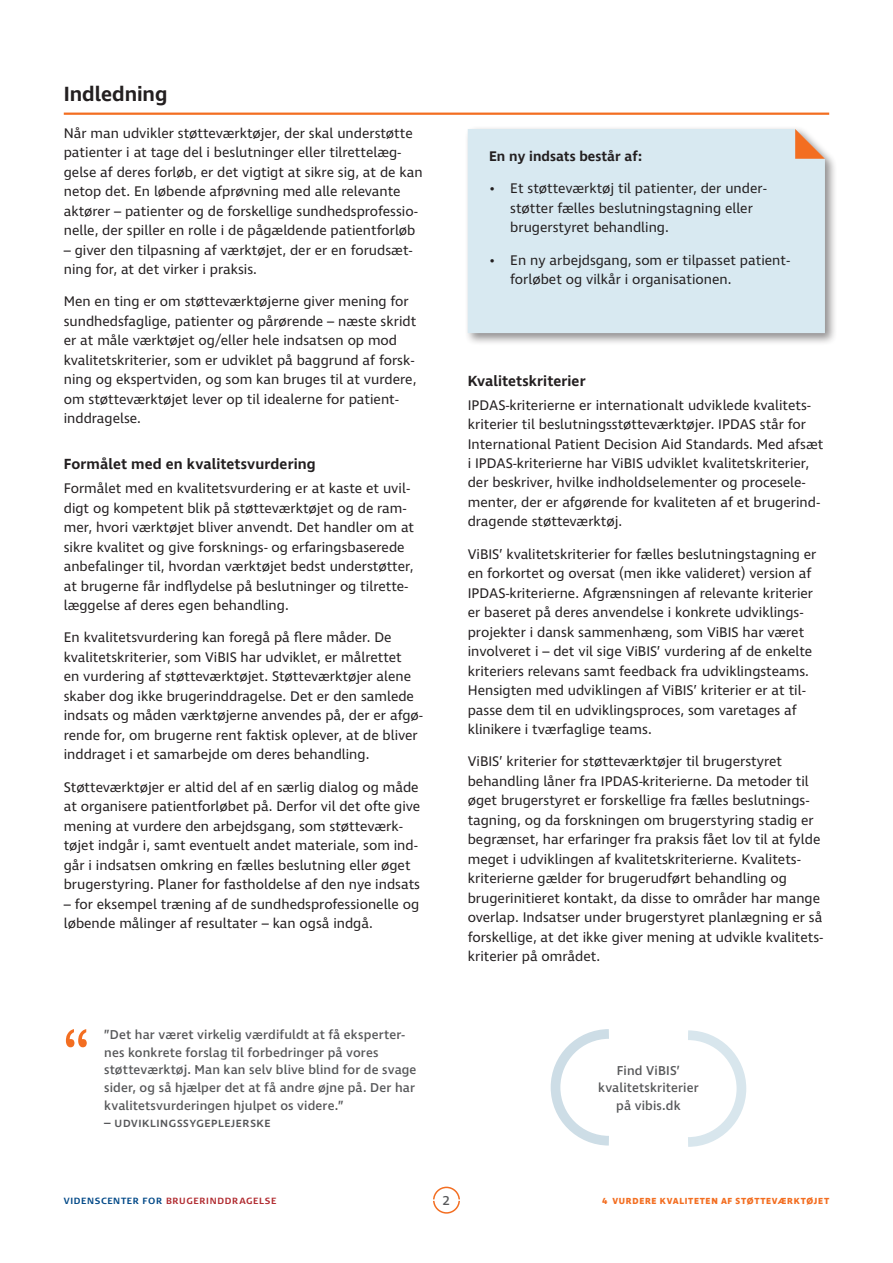
<style>
.page{position:relative;width:893px;height:1263px;background:#fff}
.page>*{position:absolute;margin:0;border:0;box-sizing:border-box;transform-origin:0 0}
.t1{font:600 21px "Ingra";letter-spacing:-.005em;color:#231f20}
.t2{font:600 15px "Ingra";letter-spacing:.005em;color:#231f20}
.t3{font:14.25px/19.5px "Ingra";color:#231f20}
.t4{font:600 14.25px "Ingra";color:#231f20}
.t5{font:500 13.2px/17.7px "Ingra";letter-spacing:.005em;color:#57585a}
.t6{font:700 9px "Ingra";letter-spacing:.075em;color:#f36e21}
.t7{font:700 9px "Signa Normal";letter-spacing:.07em;color:#b02a2f}
.s1{color:#014887}
</style>
<div class="page">
<div style="left:433px;top:1186px;width:27px;height:28px;border:2px solid #f36e21;border-radius:50%"></div>
<hr style="left:433px;top:1199px;width:27px;height:2px;background:#fff">
<svg style="left:66px;top:1029px;width:21px;height:18px"></svg>
<hr style="left:64px;top:113px;width:765px;height:2px;background:#f36e21">
<div style="left:464px;top:125px;width:373px;height:220px;background:#231f20;opacity:.5"></div>
<div style="left:468px;top:129px;width:357px;height:204px;background:#d8e9f1"></div>
<svg style="left:795px;top:129px;width:30px;height:30px"></svg>
<svg style="left:550px;top:1029px;width:59px;height:117px"></svg>
<svg style="left:688px;top:1030px;width:59px;height:117px"></svg>
<h1 class="t1" style="left:64px;top:81px;width:105px">Indledning</h1>
<p class="t3" style="left:64px;top:124px;width:360px">Når man udvikler støtteværktøjer, der skal understøtte patienter i at tage del i beslutninger eller tilrettelæg&shy;gelse af deres forløb, er det vigtigt at sikre sig, at de kan netop det. En løbende afprøvning med alle relevante aktører – patienter og de forskellige sundhedsprofessio&shy;nelle, der spiller en rolle i de pågældende patientforløb</p>
<p class="t3" style="left:64px;top:241px;width:350px">– giver den tilpasning af værktøjet, der er en forudsæt&shy;ning for, at det virker i praksis.</p>
<p class="t3" style="left:64px;top:292px;width:354px">Men en ting er om støtteværktøjerne giver mening for sundhedsfaglige, patienter og pårørende – næste skridt er at måle værktøjet og/eller hele indsatsen op mod kvalitetskriterier, som er udviklet på baggrund af forsk&shy;ning og ekspertviden, og som kan bruges til at vurdere, om støtteværktøjet lever op til idealerne for patient&shy;inddragelse.</p>
<p class="t2" style="left:64px;top:455px;width:253px">Formålet med en kvalitetsvurdering</p>
<p class="t3" style="left:64px;top:479px;width:352px">Formålet med en kvalitetsvurdering er at kaste et uvil&shy;digt og kompetent blik på støtteværktøjet og de ram&shy;mer, hvori værktøjet bliver anvendt. Det handler om at sikre kvalitet og give forsknings- og erfaringsbaserede anbefalinger til, hvordan værktøjet bedst understøtter, at brugerne får indflydelse på beslutninger og tilrette&shy;læggelse af deres egen behandling.</p>
<p class="t3" style="left:64px;top:629px;width:360px">En kvalitetsvurdering kan foregå på flere måder. De kvalitetskriterier, som ViBIS har udviklet, er målrettet<br>en vurdering af støtteværktøjet. Støtteværktøjer alene skaber dog ikke brugerinddragelse. Det er den samlede indsats og måden værktøjerne anvendes på, der er afgø&shy;rende for, om brugerne rent faktisk oplever, at de bliver inddraget i et samarbejde om deres behandling.</p>
<p class="t3" style="left:64px;top:778px;width:358px">Støtteværktøjer er altid del af en særlig dialog og måde at organisere patientforløbet på. Derfor vil det ofte give mening at vurdere den arbejdsgang, som støtteværk&shy;tøjet indgår i, samt eventuelt andet materiale, som ind&shy;går i indsatsen omkring en fælles beslutning eller øget brugerstyring. Planer for fastholdelse af den nye indsats</p>
<p class="t3" style="left:64px;top:895px;width:357px">– for eksempel træning af de sundhedsprofessionelle og løbende målinger af resultater – kan også indgå.</p>
<p class="t5" style="left:104px;top:1026px;width:314px">”Det har været virkelig værdifuldt at få eksperter&shy;nes konkrete forslag til forbedringer på vores støtteværktøj. Man kan selv blive blind for de svage sider, og så hjælper det at få andre øjne på. Der har kvalitetsvurderingen hjulpet os videre.”</p>
<p class="t5" style="left:104px;top:1114px;width:168px">– udviklingssygeplejerske</p>
<p class="t4" style="left:489px;top:147px;width:155px">En ny indsats består af:</p>
<p class="t3" style="left:510px;top:180px;width:258px;text-indent:-21px">• Et støtteværktøj til patienter, der under&shy;støtter fælles beslutningstagning eller brugerstyret behandling.</p>
<p class="t3" style="left:510px;top:251px;width:281px;text-indent:-21px">• En ny arbejdsgang, som er tilpasset patient&shy;forløbet og vilkår i organisationen.</p>
<p class="t2" style="left:468px;top:371px;width:119px">Kvalitetskriterier</p>
<p class="t3" style="left:468px;top:396px;width:357px">IPDAS-kriterierne er internationalt udviklede kvalitets&shy;kriterier til beslutningsstøtteværktøjer. IPDAS står for International Patient Decision Aid Standards. Med afsæt i IPDAS-kriterierne har ViBIS udviklet kvalitetskriterier, der beskriver, hvilke indholdselementer og procesele&shy;menter, der er afgørende for kvaliteten af et brugerind&shy;dragende støtteværktøj.</p>
<p class="t3" style="left:468px;top:545px;width:350px">ViBIS’ kvalitetskriterier for fælles beslutningstagning er en forkortet og oversat (men ikke valideret) version af IPDAS-kriterierne. Afgrænsningen af relevante kriterier er baseret på deres anvendelse i konkrete udviklings&shy;projekter i dansk sammenhæng, som ViBIS har været involveret i – det vil sige ViBIS’ vurdering af de enkelte kriteriers relevans samt feedback fra udviklingsteams.<br>Hensigten med udviklingen af ViBIS’ kriterier er at til&shy;passe dem til en udviklingsproces, som varetages af klinikere i tværfaglige teams.</p>
<p class="t3" style="left:468px;top:753px;width:357px">ViBIS’ kriterier for støtteværktøjer til brugerstyret behandling låner fra IPDAS-kriterierne. Da metoder til øget brugerstyret er forskellige fra fælles beslutnings&shy;tagning, og da forskningen om brugerstyring stadig er begrænset, har erfaringer fra praksis fået lov til at fylde meget i udviklingen af kvalitetskriterierne. Kvalitets&shy;kriterierne gælder for brugerudført behandling og brugerinitieret kontakt, da disse to områder har mange overlap. Indsatser under brugerstyret planlægning er så forskellige, at det ikke giver mening at udvikle kvalitets&shy;kriterier på området.</p>
<p class="t5" style="left:598px;top:1062px;width:102px;text-align:center">Find ViBIS’ kvalitetskriterier på vibis.dk</p>
<p class="t7" style="left:64px;top:1195px;width:214px"><span class="s1">VIDENSCENTER FOR</span> BRUGERINDDRAGELSE</p>
<p class="t5" style="left:443px;top:1192px;width:8px">2</p>
<p class="t6" style="left:602px;top:1195px;width:229px">4 VURDERE KVALITETEN AF STØTTEVÆRKTØJET</p>
</div>
